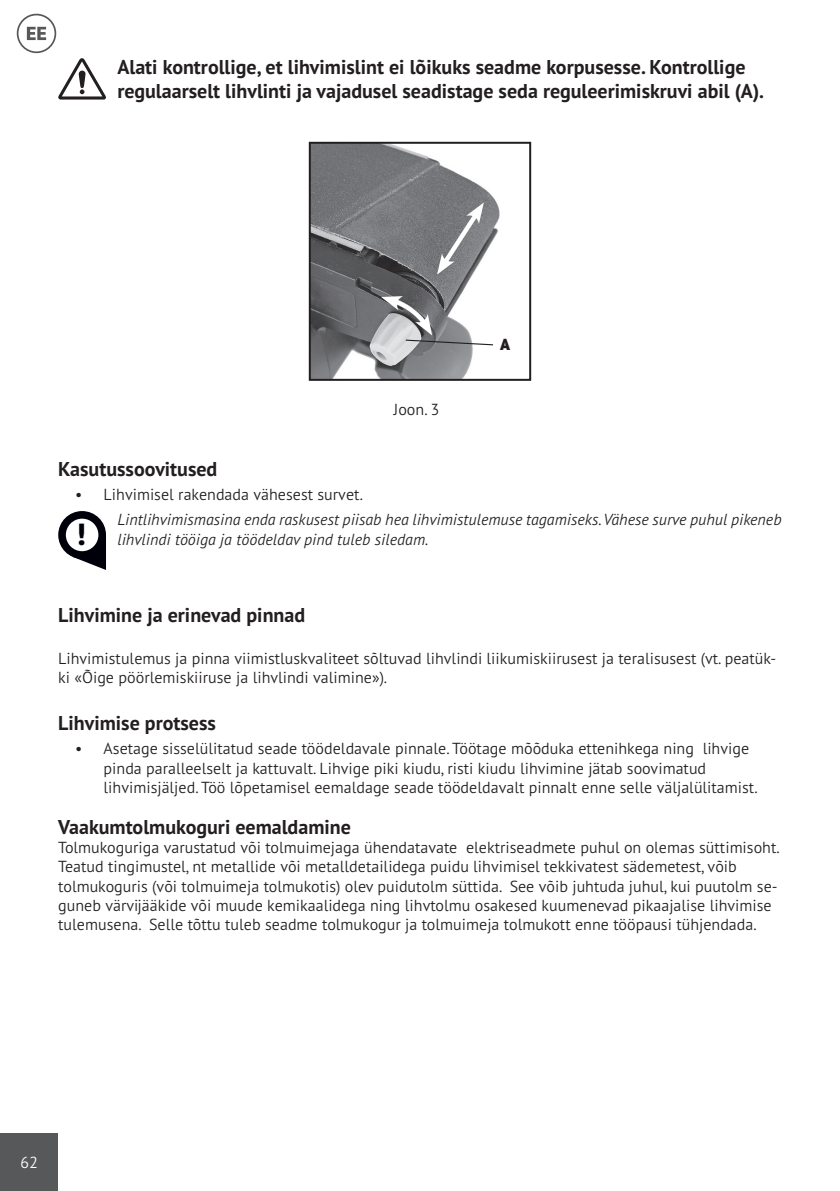
<style>
.page{position:relative;width:840px;height:1191px;background:#fff}
.page>*{position:absolute;margin:0;border:0;box-sizing:border-box;transform-origin:0 0}
.t1{font:700 20px/24px "PT Sans Pro";color:#231f20}
.t2{font:300 16px/19.2px "PT Sans Pro";color:#231f20}
.t3{font:italic 300 16px/19.2px "PT Sans Pro";color:#231f20}
.t4{font:300 16px "PT Sans Pro";color:#fff}
.t5{font:900 16px "PT Sans Pro";color:#231f20}
</style>
<div class="page">
<div style="left:0;top:1133px;width:58px;height:58px;background:#57585a"></div>
<svg style="left:17px;top:14px;width:89px;height:86px"></svg>
<img style="left:311px;top:145px;width:189px;height:233px">
<div style="left:308px;top:142px;width:223px;height:239px;border:2px solid #231f20"></div>
<svg style="left:437px;top:202px;width:46px;height:72px"></svg>
<svg style="left:381px;top:296px;width:113px;height:50px"></svg>
<div style="left:58px;top:511px;width:48px;height:48px;background:#00000a;border-radius:50%"></div>
<div style="left:66px;top:518px;width:32px;height:33px;background:#fff;border-radius:50%"></div>
<svg style="left:72px;top:524px;width:34px;height:46px"></svg>
<p class="t1" style="left:117px;top:54px;width:648px">Alati kontrollige, et lihvimislint ei lõikuks seadme korpusesse. Kontrollige regulaarselt lihvlinti ja vajadusel seadistage seda reguleerimiskruvi abil (A).</p>
<p class="t2" style="left:393px;top:399px;width:47px">Joon. 3</p>
<p class="t5" style="left:500px;top:333px;width:11px">A</p>
<p class="t1" style="left:58px;top:456px;width:161px">Kasutussoovitused</p>
<p class="t2" style="left:75px;top:485px;width:289px">• Lihvimisel rakendada vähesest survet.</p>
<p class="t3" style="left:117px;top:509px;width:665px">Lintlihvimismasina enda raskusest piisab hea lihvimistulemuse tagamiseks. Vähese surve puhul pikeneb lihvlindi tööiga ja töödeldav pind tuleb siledam.</p>
<p class="t1" style="left:58px;top:602px;width:248px">Lihvimine ja erinevad pinnad</p>
<p class="t2" style="left:58px;top:648px;width:719px">Lihvimistulemus ja pinna viimistluskvaliteet sõltuvad lihvlindi liikumiskiirusest ja teralisusest (vt. peatük&shy;ki «Õige pöörlemiskiiruse ja lihvlindi valimine»).</p>
<p class="t1" style="left:58px;top:710px;width:159px">Lihvimise protsess</p>
<p class="t2" style="left:104px;top:739px;width:655px;text-indent:-28px">• Asetage sisselülitatud seade töödeldavale pinnale. Töötage mõõduka ettenihkega ning lihvige pinda paralleelselt ja kattuvalt. Lihvige piki kiudu, risti kiudu lihvimine jätab soovimatud lihvimisjäljed. Töö lõpetamisel eemaldage seade töödeldavalt pinnalt enne selle väljalülitamist.</p>
<p class="t1" style="left:58px;top:814px;width:294px">Vaakumtolmukoguri eemaldamine</p>
<p class="t2" style="left:58px;top:837px;width:722px">Tolmukoguriga varustatud või tolmuimejaga ühendatavate elektriseadmete puhul on olemas süttimisoht.<br>Teatud tingimustel, nt metallide või metalldetailidega puidu lihvimisel tekkivatest sädemetest, võib tolmukoguris (või tolmuimeja tolmukotis) olev puidutolm süttida. See võib juhtuda juhul, kui puutolm se&shy;guneb värvijääkide või muude kemikaalidega ning lihvtolmu osakesed kuumenevad pikaajalise lihvimise tulemusena. Selle tõttu tuleb seadme tolmukogur ja tolmuimeja tolmukott enne tööpausi tühjendada.</p>
<p class="t4" style="left:20px;top:1152px;width:19px">62</p>
</div>
